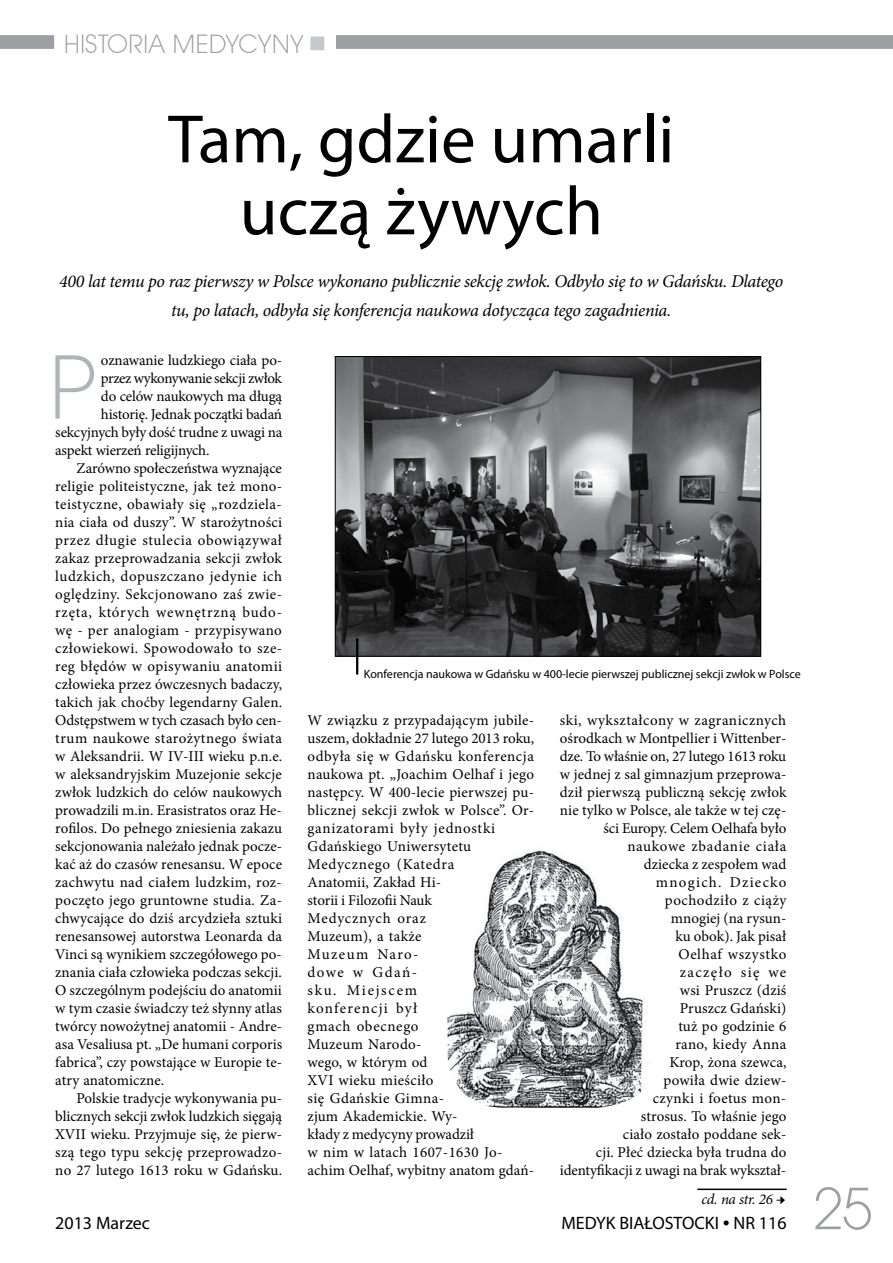
<style>
.page{position:relative;width:893px;height:1263px;background:#fff}
.page>*{position:absolute;margin:0;border:0;box-sizing:border-box;transform-origin:0 0}
.t1{font:82.5px "EFN Straight New";color:#b1b4b6}
.t2{font:69px/72px "Myriad Pro";color:#000;text-align:center}
.t3{font:54px "EFN Straight New";color:#9d9fa2}
.t4{font:24px "EFN Straight New";color:#9d9fa2}
.t5{font:italic 18px/28.5px "Minion Pro";letter-spacing:-.02em;color:#000;text-align:center}
.t6{font:18px "Myriad Pro";color:#000}
.t7{font:15px/18px "Minion Pro";letter-spacing:.005em;color:#000}
.t8{font:15px "Minion Pro";letter-spacing:-.015em;color:#000}
.t9{font:15px "Minion Pro";letter-spacing:.035em;color:#000}
.t10{font:15px "Minion Pro";letter-spacing:.025em;color:#000}
.t11{font:15px "Minion Pro";letter-spacing:.03em;color:#000}
.t12{font:15px "Minion Pro";letter-spacing:.04em;color:#000}
.t13{font:15px "Minion Pro";letter-spacing:.045em;color:#000}
.t14{font:15px "Minion Pro";letter-spacing:-.03em;color:#000}
.t15{font:italic 15px "Minion Pro";letter-spacing:-.025em;color:#000}
.t16{font:12px "Myriad Pro";color:#000}
.s1{font-family:"Adobe Garamond Pro"}
</style>
<div class="page">
<img style="left:447px;top:850px;width:197px;height:258px">
<div style="left:303px;top:29px;width:29px;height:29px;background:#c7c8ca;border:8px solid #fff"></div>
<svg style="left:0;top:35px;width:55px;height:14px"></svg>
<svg style="left:328px;top:29px;width:565px;height:27px"></svg>
<img style="left:337px;top:358px;width:422px;height:297px">
<div style="left:335px;top:356px;width:426px;height:301px;border:1px solid #000"></div>
<hr style="left:356px;top:638px;width:2px;height:36px;background:#000">
<hr style="left:697px;top:1188px;width:90px;height:2px;background:#000">
<h3 class="t4" style="left:64px;top:29px;width:242px">HISTORIA MEDYCYNY</h3>
<h2 class="t2" style="left:168px;top:102px;width:508px">Tam, gdzie umarli uczą żywych</h2>
<p class="t5" style="left:59px;top:267px;width:726px">400 lat temu po raz pierwszy w Polsce wykonano publicznie sekcję zwłok. Odbyło się to w Gdańsku. Dlatego tu, po latach, odbyła się konferencja naukowa dotycząca tego zagadnienia.</p>
<p class="t7" style="left:101px;top:351px;width:183px">oznawanie ludzkiego ciała po-</p>
<p class="t14" style="left:101px;top:368px;width:182px">przez wykonywanie sekcji zwłok</p>
<p class="t8" style="left:101px;top:386px;width:183px">do celów naukowych ma długą</p>
<p class="t8" style="left:101px;top:404px;width:183px">historię. Jednak początki badań</p>
<p class="t8" style="left:55px;top:422px;width:228px">sekcyjnych były dość trudne z uwagi na</p>
<p class="t8" style="left:55px;top:440px;width:156px">aspekt wierzeń religijnych.</p>
<p class="t7" style="left:77px;top:459px;width:207px">Zarówno społeczeństwa wyznające</p>
<p class="t7" style="left:55px;top:477px;width:228px">religie politeistyczne, jak też mono-</p>
<p class="t7" style="left:55px;top:495px;width:228px">teistyczne, obawiały się „rozdziela-</p>
<p class="t7" style="left:55px;top:513px;width:228px">nia ciała od duszy”. W starożytności</p>
<p class="t12" style="left:55px;top:530px;width:228px">przez długie stulecia obowiązywał</p>
<p class="t7" style="left:55px;top:549px;width:228px">zakaz przeprowadzania sekcji zwłok</p>
<p class="t9" style="left:55px;top:566px;width:228px">ludzkich, dopuszczano jedynie ich</p>
<p class="t9" style="left:55px;top:584px;width:228px">oględziny. Sekcjonowano zaś zwie-</p>
<p class="t13" style="left:55px;top:602px;width:228px">rzęta, których wewnętrzną budo-</p>
<p class="t10" style="left:55px;top:620px;width:228px">wę - per analogiam - przypisywano</p>
<p class="t9" style="left:55px;top:638px;width:228px">człowiekowi. Spowodowało to sze-</p>
<p class="t11" style="left:55px;top:656px;width:228px">reg błędów w opisywaniu anatomii</p>
<p class="t7" style="left:55px;top:675px;width:228px">człowieka przez ówczesnych badaczy,</p>
<p class="t7" style="left:55px;top:693px;width:228px">takich jak choćby legendarny Galen.</p>
<p class="t7" style="left:55px;top:711px;width:228px">Odstępstwem w tych czasach było cen-</p>
<p class="t11" style="left:55px;top:728px;width:228px">trum naukowe starożytnego świata</p>
<p class="t7" style="left:55px;top:747px;width:228px">w Aleksandrii. W IV-III wieku p.n.e.</p>
<p class="t7" style="left:55px;top:765px;width:228px">w aleksandryjskim Muzejonie sekcje</p>
<p class="t7" style="left:55px;top:783px;width:228px">zwłok ludzkich do celów naukowych</p>
<p class="t7" style="left:55px;top:801px;width:228px">prowadzili m.in. Erasistratos oraz He-</p>
<p class="t7" style="left:55px;top:819px;width:228px">rofilos. Do pełnego zniesienia zakazu</p>
<p class="t7" style="left:55px;top:837px;width:228px">sekcjonowania należało jednak pocze-</p>
<p class="t7" style="left:55px;top:855px;width:228px">kać aż do czasów renesansu. W epoce</p>
<p class="t10" style="left:55px;top:872px;width:228px">zachwytu nad ciałem ludzkim, roz-</p>
<p class="t7" style="left:55px;top:891px;width:228px">poczęto jego gruntowne studia. Za-</p>
<p class="t7" style="left:55px;top:909px;width:228px">chwycające do dziś arcydzieła sztuki</p>
<p class="t7" style="left:55px;top:927px;width:228px">renesansowej autorstwa Leonarda da</p>
<p class="t7" style="left:55px;top:945px;width:228px">Vinci są wynikiem szczegółowego po-</p>
<p class="t7" style="left:55px;top:963px;width:228px">znania ciała człowieka podczas sekcji.</p>
<p class="t7" style="left:55px;top:981px;width:228px">O szczególnym podejściu do anatomii</p>
<p class="t7" style="left:55px;top:999px;width:228px">w tym czasie świadczy też słynny atlas</p>
<p class="t7" style="left:55px;top:1017px;width:228px">twórcy nowożytnej anatomii - Andre-</p>
<p class="t7" style="left:55px;top:1035px;width:228px">asa Vesaliusa pt. „De humani corporis</p>
<p class="t7" style="left:55px;top:1053px;width:228px">fabrica”, czy powstające w Europie te-</p>
<p class="t7" style="left:55px;top:1071px;width:110px">atry anatomiczne.</p>
<p class="t7" style="left:77px;top:1089px;width:207px">Polskie tradycje wykonywania pu-</p>
<p class="t7" style="left:55px;top:1107px;width:228px">blicznych sekcji zwłok ludzkich sięgają</p>
<p class="t7" style="left:55px;top:1125px;width:228px">XVII wieku. Przyjmuje się, że pierw-</p>
<p class="t7" style="left:55px;top:1143px;width:228px">szą tego typu sekcję przeprowadzo-</p>
<p class="t7" style="left:55px;top:1161px;width:228px">no 27 lutego 1613 roku w Gdańsku.</p>
<h1 class="t1" style="left:48px;top:335px;width:49px">P</h1>
<p class="t16" style="left:364px;top:667px;width:438px">Konferencja naukowa w Gdańsku w 400-lecie pierwszej publicznej sekcji zwłok w Polsce</p>
<p class="t7" style="left:308px;top:711px;width:228px">W związku z przypadającym jubile&shy;uszem, dokładnie 27 lutego 2013 roku, odbyła się w Gdańsku konferencja naukowa pt. „Joachim Oelhaf i jego następcy. W 400-lecie pierwszej pu&shy;blicznej sekcji zwłok w Polsce”. Or&shy;ganizatorami były jednostki<br>Gdańskiego Uniwersytetu<br>Medycznego (Katedra<br>Anatomii, Zakład Hi-<br>storii i Filozofii Nauk<br>Medycznych oraz<br>Muzeum), a także<br>Muzeum Naro-<br>dowe w Gdań-<br>sku. Miejscem<br>konferencji był<br>gmach obecnego<br>Muzeum Narodo-<br>wego, w którym od<br>XVI wieku mieściło<br>się Gdańskie Gimna-<br>zjum Akademickie. Wy-<br>kłady z medycyny prowadził<br>w nim w latach 1607-1630 Jo&shy;achim Oelhaf, wybitny anatom gdań-</p>
<p class="t7" style="left:560px;top:711px;width:228px;text-align:right">ski, wykształcony w zagranicznych ośrodkach w Montpellier i Wittenber&shy;dze. To właśnie on, 27 lutego 1613 roku w jednej z sal gimnazjum przeprowa&shy;dził pierwszą publiczną sekcję zwłok nie tylko w Polsce, ale także w tej czę&shy;ści Europy. Celem Oelhafa było naukowe zbadanie ciała<br>dziecka z zespołem wad<br>mnogich. Dziecko<br>pochodziło z ciąży<br>mnogiej (na rysun-<br>ku obok). Jak pisał<br>Oelhaf wszystko<br>zaczęło się we<br>wsi Pruszcz (dziś<br>Pruszcz Gdański)<br>tuż po godzinie 6<br>rano, kiedy Anna<br>Krop, żona szewca,<br>powiła dwie dziew-<br>czynki i foetus mon-<br>strosus. To właśnie jego<br>ciało zostało poddane sek-<br>cji. Płeć dziecka była trudna do identyfikacji z uwagi na brak wykształ-</p>
<p class="t15" style="left:701px;top:1189px;width:86px">cd. na str. 26 →</p>
<p class="t6" style="left:55px;top:1212px;width:96px">2013 Marzec</p>
<p class="t6" style="left:561px;top:1212px;width:227px">MEDYK BIAŁOSTOCKI <span class="s1">•</span> NR 116</p>
<h3 class="t3" style="left:813px;top:1174px;width:61px">25</h3>
</div>
